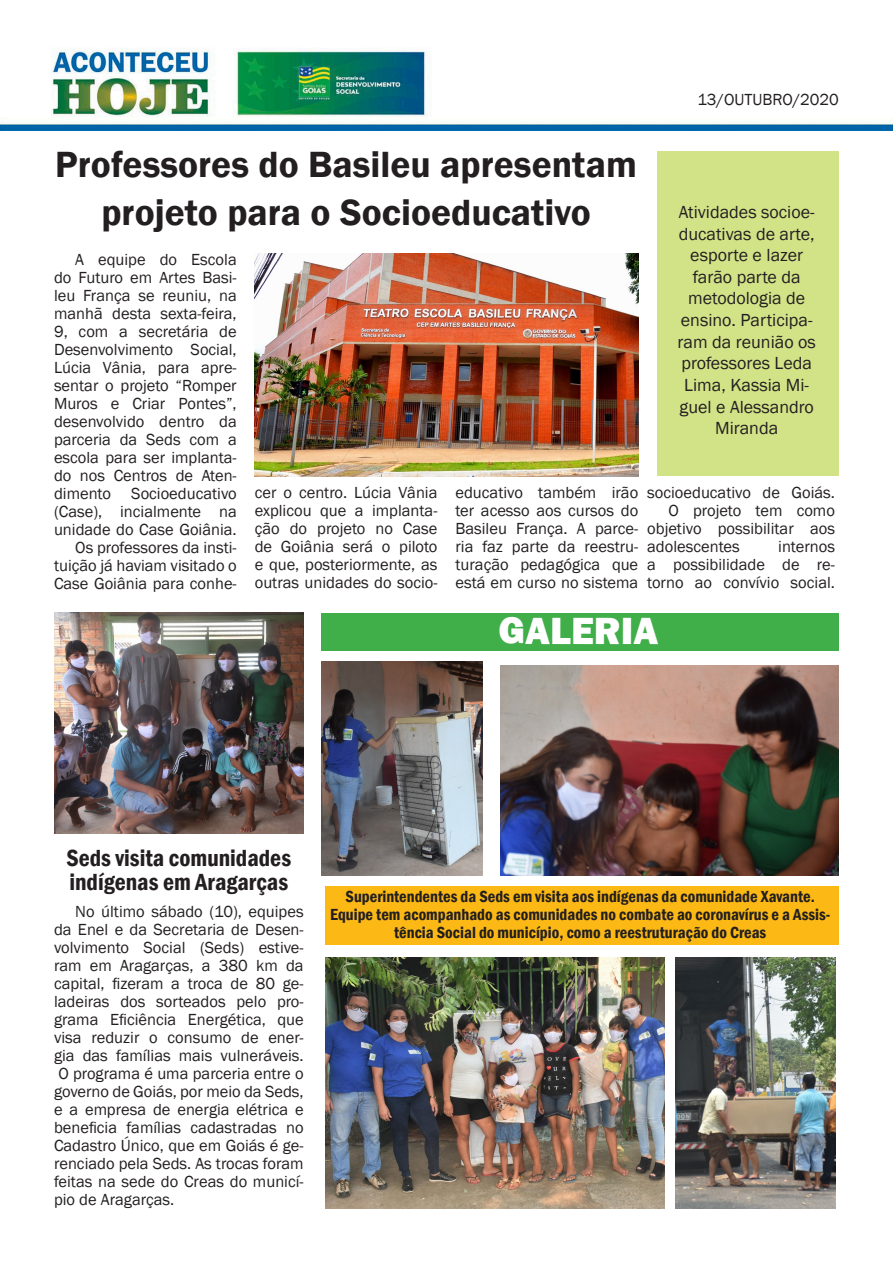
<style>
.page{position:relative;width:893px;height:1263px;background:#fff}
.page>*{position:absolute;margin:0;border:0;box-sizing:border-box;transform-origin:0 0}
.t1{font:800 39px "Franklin Gothic";letter-spacing:-.005em;color:#fff}
.t2{font:600 37.5px/48px "Franklin Gothic";color:#231f20;text-align:center}
.t3{font:600 condensed 24px/24px "Franklin Gothic";color:#231f20}
.t4{font:18px/21.6px "Franklin Gothic";color:#231f20;text-align:center}
.t5{font:16.5px/18px "Franklin Gothic";color:#231f20;text-align:justify}
.t6{font:600 condensed 16.5px/18px "Franklin Gothic";color:#231f20;text-align:center}
</style>
<div class="page">
<img style="left:0;top:47px;width:893px;height:84px">
<div style="left:657px;top:152px;width:181px;height:324px;background:#d2e287"></div>
<div style="left:322px;top:613px;width:517px;height:37px;background:#40ae49"></div>
<div style="left:325px;top:886px;width:514px;height:58px;background:#fcb814"></div>
<img style="left:255px;top:253px;width:383px;height:223px">
<img style="left:54px;top:612px;width:250px;height:221px">
<img style="left:322px;top:661px;width:160px;height:214px">
<img style="left:500px;top:665px;width:339px;height:210px">
<img style="left:325px;top:958px;width:339px;height:251px">
<img style="left:675px;top:958px;width:161px;height:251px">
<p class="t5" style="left:697px;top:91px;width:143px">13/OUTUBRO/2020</p>
<p class="t2" style="left:55px;top:141px;width:583px">Professores do Basileu apresentam projeto para o Socioeducativo</p>
<p class="t5" style="left:54px;top:251px;width:184px;text-indent:21px">A equipe do Escola do Futuro em Artes Basi&shy;leu França se reuniu, na manhã desta sexta-feira, 9, com a secretária de Desenvolvimento Social, Lúcia Vânia, para apre&shy;sentar o projeto “Romper Muros e Criar Pontes”, desenvolvido dentro da parceria da Seds com a escola para ser implanta&shy;do nos Centros de Aten&shy;dimento Socioeducativo (Case), incialmente na unidade do Case Goiânia.</p>
<p class="t5" style="left:54px;top:539px;width:184px;text-indent:21px">Os professores da insti&shy;tuição já haviam visitado o Case Goiânia para conhe-</p>
<p class="t5" style="left:255px;top:484px;width:184px">cer o centro. Lúcia Vânia explicou que a implanta&shy;ção do projeto no Case de Goiânia será o piloto e que, posteriormente, as outras unidades do socio-</p>
<p class="t5" style="left:455px;top:484px;width:184px">educativo também irão ter acesso aos cursos do Basileu França. A parce&shy;ria faz parte da reestru&shy;turação pedagógica que está em curso no sistema</p>
<p class="t4" style="left:677px;top:202px;width:140px">Atividades socioe&shy;ducativas de arte, esporte e lazer farão parte da metodologia de ensino. Participa&shy;ram da reunião os professores Leda<br>Lima, Kassia Mi&shy;guel e Alessandro<br>Miranda</p>
<p class="t5" style="left:647px;top:484px;width:189px">socioeducativo de Goiás.</p>
<p class="t5" style="left:647px;top:502px;width:189px;text-indent:21px">O projeto tem como objetivo possibilitar aos adolescentes</p>
<p class="t5" style="left:647px;top:538px;width:189px;text-indent:131px">internos a possibilidade de re&shy;torno ao convívio social.</p>
<p class="t1" style="left:499px;top:605px;width:161px">GALERIA</p>
<p class="t3" style="left:67px;top:846px;width:226px">Seds visita comunidades indígenas em Aragarças</p>
<p class="t5" style="left:54px;top:903px;width:251px;text-indent:21px">No último sábado (10), equipes da Enel e da Secretaria de Desen&shy;volvimento Social (Seds) estive&shy;ram em Aragarças, a 380 km da capital, fizeram a troca de 80 ge&shy;ladeiras dos sorteados pelo pro&shy;grama Eficiência Energética, que visa reduzir o consumo de ener&shy;gia das famílias mais vulneráveis.<br>O programa é uma parceria entre o governo de Goiás, por meio da Seds, e a empresa de energia elétrica e beneficia famílias cadastradas no Cadastro Único, que em Goiás é ge&shy;renciado pela Seds. As trocas foram feitas na sede do Creas do municí&shy;pio de Aragarças.</p>
<p class="t6" style="left:346px;top:887px;width:471px">Superintendentes da Seds em visita aos indígenas da comunidade Xavante.</p>
<p class="t6" style="left:330px;top:905px;width:502px">Equipe tem acompanhado as comunidades no combate ao coronavírus e a Assis&shy;tência Social do município, como a reestruturação do Creas</p>
</div>
